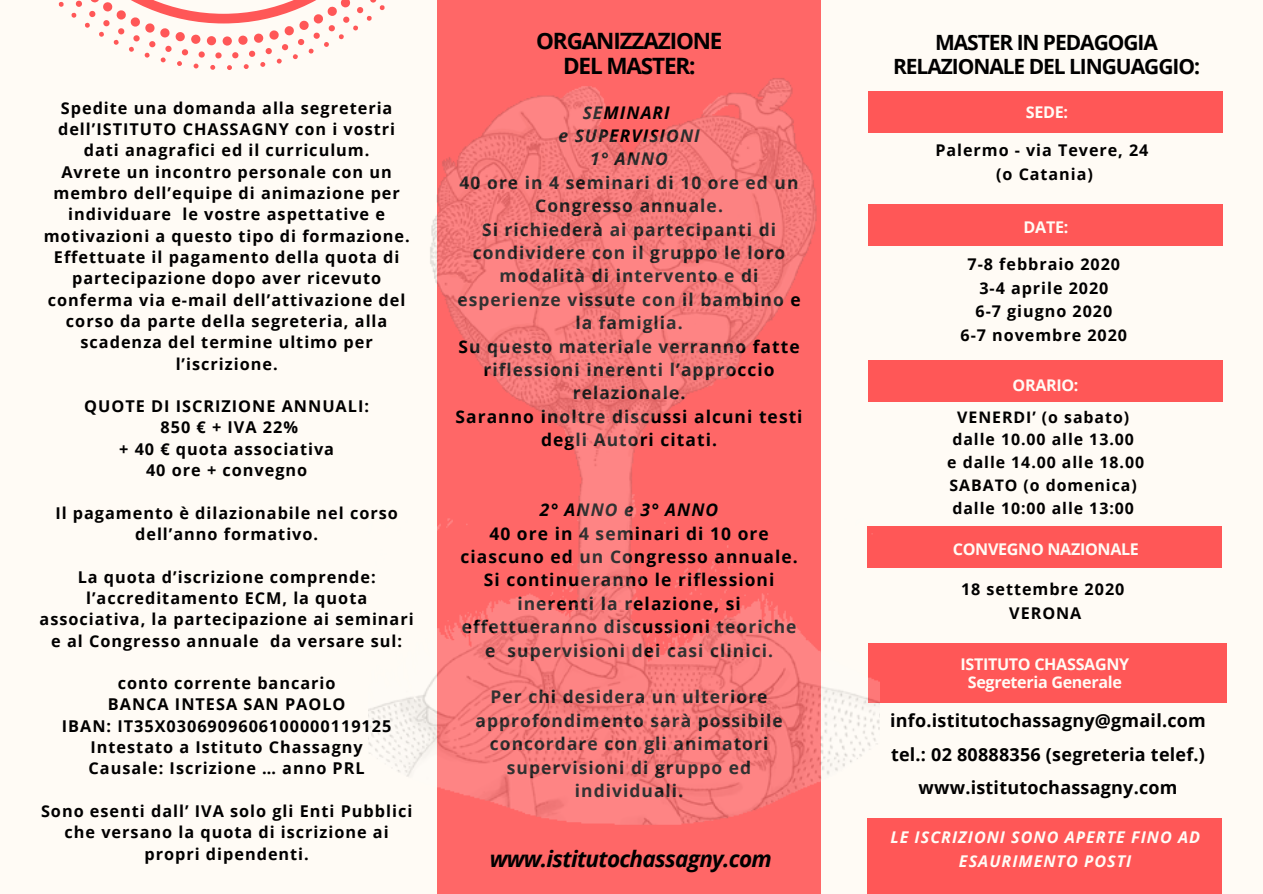
<style>
.page{position:relative;width:1263px;height:894px;background:#fff}
.page>*{position:absolute;margin:0;border:0;box-sizing:border-box;transform-origin:0 0}
.t1{font:italic 700 22.5px "Open Sans";letter-spacing:-.03em;color:#000}
.t2{font:700 22.5px/25.2px "Open Sans";letter-spacing:-.05em;color:#000;text-align:center}
.t3{font:700 21px/23.5px "Open Sans";letter-spacing:-.05em;color:#000;text-align:center}
.t4{font:700 18px/33px "Open Sans";letter-spacing:.015em;color:#000;text-align:center}
.t5{font:700 17.4px/23.4px "Open Sans";letter-spacing:.06em;color:#000;text-align:center}
.t6{font:italic 700 17.4px/23.4px "Open Sans";letter-spacing:.06em;color:#000;text-align:center}
.t7{font:700 16.35px/21.3px "Open Sans";letter-spacing:.06em;color:#000;text-align:center}
.t8{font:700 16.2px/23.5px "Open Sans";letter-spacing:.06em;color:#000;text-align:center}
.t9{font:700 16.2px/17.7px "Open Sans";letter-spacing:-.02em;color:#fffbf5;text-align:center}
.t10{font:italic 700 16.2px/23.5px "Open Sans";letter-spacing:.06em;color:#fffbf5;text-align:center}
.t11{font:700 16.05px "Open Sans";letter-spacing:-.02em;color:#fffbf5}
.t12{font:700 15.9px/22.8px "Open Sans";letter-spacing:.06em;color:#000;text-align:center}
</style>
<div class="page">
<div style="left:0;top:0;width:1263px;height:893px;background:#fffbf5"></div>
<div style="left:437px;top:0;width:384px;height:892px;background:#ff6767"></div>
<div style="left:868px;top:91px;width:354px;height:41px;background:#ff5757"></div>
<div style="left:869px;top:204px;width:354px;height:42px;background:#ff5757"></div>
<div style="left:868px;top:360px;width:354px;height:42px;background:#ff5757"></div>
<svg style="left:58px;top:0;width:327px;height:70px"></svg>
<div style="left:867px;top:526px;width:355px;height:42px;background:#ff5757"></div>
<div style="left:868px;top:643px;width:359px;height:60px;background:#ff5757"></div>
<div style="left:867px;top:818px;width:355px;height:75px;background:#ff5757"></div>
<img style="left:368px;top:58px;width:512px;height:767px">
<p class="t7" style="left:44px;top:97px;width:368px">Spedite una domanda alla segreteria dell’ISTITUTO CHASSAGNY con i vostri dati anagrafici ed il curriculum.<br>Avrete un incontro personale con un membro dell’equipe di animazione per individuare le vostre aspettative e motivazioni a questo tipo di formazione.<br>Effettuate il pagamento della quota di partecipazione dopo aver ricevuto conferma via e-mail dell’attivazione del corso da parte della segreteria, alla scadenza del termine ultimo per l’iscrizione.</p>
<p class="t7" style="left:84px;top:395px;width:286px">QUOTE DI ISCRIZIONE ANNUALI:<br>850 € + IVA 22%<br>+ 40 € quota associativa<br>40 ore + convegno</p>
<p class="t7" style="left:55px;top:501px;width:344px">Il pagamento è dilazionabile nel corso dell’anno formativo.</p>
<p class="t7" style="left:40px;top:565px;width:376px">La quota d’iscrizione comprende: l’accreditamento ECM, la quota associativa, la partecipazione ai seminari e al Congresso annuale da versare sul:</p>
<p class="t7" style="left:62px;top:672px;width:331px">conto corrente bancario<br>BANCA INTESA SAN PAOLO<br>IBAN: IT35X0306909606100000119125<br>Intestato a Istituto Chassagny<br>Causale: Iscrizione … anno PRL</p>
<p class="t7" style="left:41px;top:799px;width:373px">Sono esenti dall’ IVA solo gli Enti Pubblici che versano la quota di iscrizione ai propri dipendenti.</p>
<h1 class="t2" style="left:536px;top:27px;width:188px">ORGANIZZAZIONE<br>DEL MASTER:</h1>
<p class="t6" style="left:558px;top:100px;width:143px">SEMINARI<br>e SUPERVISIONI<br>1° ANNO</p>
<p class="t5" style="left:456px;top:170px;width:349px">40 ore in 4 seminari di 10 ore ed un<br>Congresso annuale.<br>Si richiederà ai partecipanti di condividere con il gruppo le loro modalità di intervento e di esperienze vissute con il bambino e la famiglia.<br>Su questo materiale verranno fatte riflessioni inerenti l’approccio relazionale.<br>Saranno inoltre discussi alcuni testi degli Autori citati.</p>
<p class="t6" style="left:540px;top:497px;width:180px">2° ANNO e 3° ANNO</p>
<p class="t5" style="left:460px;top:521px;width:339px">40 ore in 4 seminari di 10 ore ciascuno ed un Congresso annuale.<br>Si continueranno le riflessioni inerenti la relazione, si effettueranno discussioni teoriche e supervisioni dei casi clinici.</p>
<p class="t5" style="left:476px;top:684px;width:309px">Per chi desidera un ulteriore approfondimento sarà possibile concordare con gli animatori supervisioni di gruppo ed individuali.</p>
<h1 class="t1" style="left:490px;top:843px;width:284px">www.istitutochassagny.com</h1>
<p class="t3" style="left:893px;top:30px;width:308px">MASTER IN PEDAGOGIA<br>RELAZIONALE DEL LINGUAGGIO:</p>
<p class="t9" style="left:1026px;top:103px;width:44px">SEDE:</p>
<p class="t8" style="left:935px;top:138px;width:215px">Palermo - via Tevere, 24 (o Catania)</p>
<p class="t9" style="left:1024px;top:218px;width:46px">DATE:</p>
<p class="t8" style="left:961px;top:252px;width:168px">7-8 febbraio 2020<br>3-4 aprile 2020<br>6-7 giugno 2020<br>6-7 novembre 2020</p>
<p class="t11" style="left:1013px;top:373px;width:67px">ORARIO:</p>
<p class="t12" style="left:947px;top:405px;width:198px">VENERDI’ (o sabato) dalle 10.00 alle 13.00<br>e dalle 14.00 alle 18.00<br>SABATO (o domenica) dalle 10:00 alle 13:00</p>
<p class="t9" style="left:953px;top:539px;width:188px">CONVEGNO NAZIONALE</p>
<p class="t8" style="left:961px;top:577px;width:165px">18 settembre 2020<br>VERONA</p>
<p class="t9" style="left:960px;top:654px;width:170px">ISTITUTO CHASSAGNY<br>Segreteria Generale</p>
<p class="t4" style="left:890px;top:703px;width:317px">info.istitutochassagny@gmail.com tel.: 02 80888356 (segreteria telef.) www.istitutochassagny.com</p>
<p class="t10" style="left:890px;top:824px;width:311px">LE ISCRIZIONI SONO APERTE FINO AD<br>ESAURIMENTO POSTI</p>
</div>
